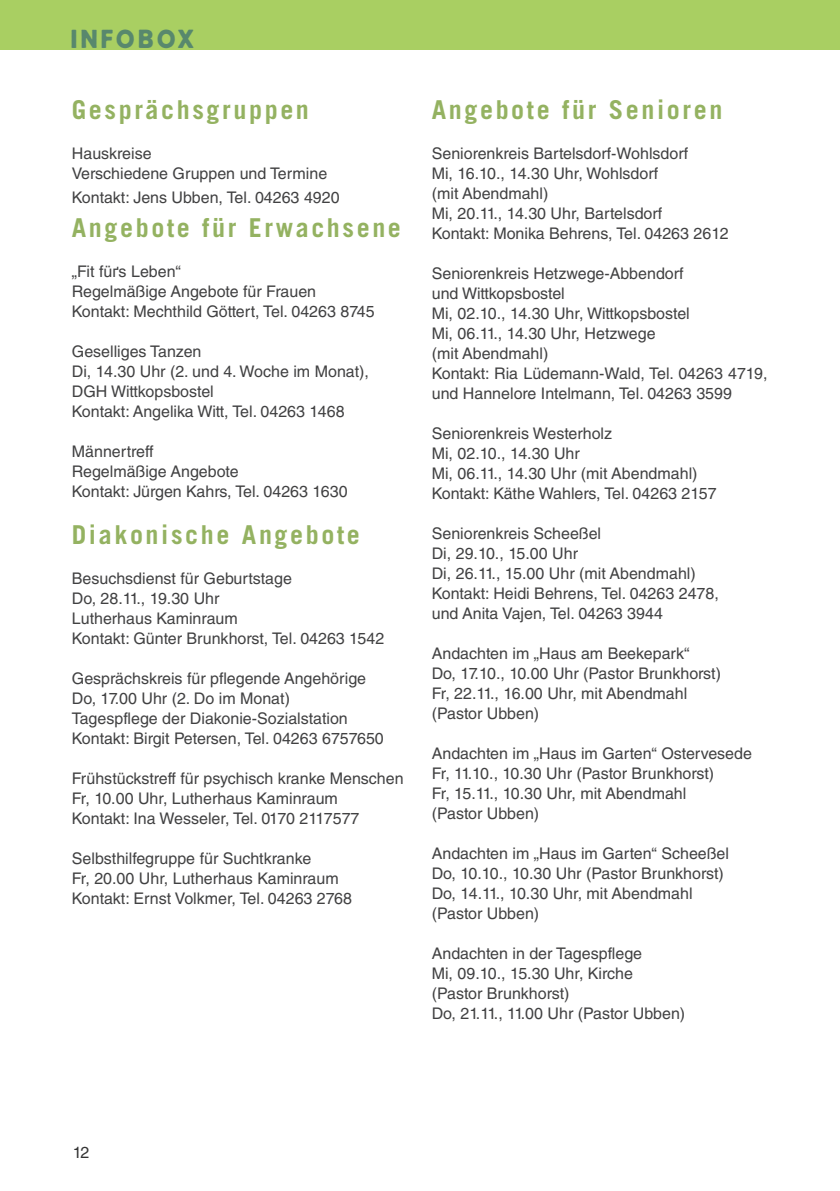
<style>
.page{position:relative;width:840px;height:1191px;background:#fff}
.page>*{position:absolute;margin:0;border:0;box-sizing:border-box;transform-origin:0 0}
.t1{font:700 26px "Trade Gothic LT Pro";letter-spacing:.1em;color:#94b261}
.t2{font:26px "Block Pro";letter-spacing:.13em;color:#58886d}
.t3{font:16px/20px "Helvetica LT Std";color:#414142}
.t4{font:16px "Helvetica LT Std";color:#000}
</style>
<div class="page">
<div style="left:0;top:0;width:839px;height:49px;background:#a9cf62"></div>
<h1 class="t2" style="left:71px;top:22px;width:124px">INFOBOX</h1>
<h1 class="t1" style="left:72px;top:94px;width:238px">Gesprächsgruppen</h1>
<p class="t3" style="left:72px;top:143px;width:257px">Hauskreise<br>Verschiedene Gruppen und Termine</p>
<p class="t3" style="left:72px;top:187px;width:269px">Kontakt: Jens Ubben, Tel. 04263 4920</p>
<h1 class="t1" style="left:72px;top:212px;width:330px">Angebote für Erwachsene</h1>
<p class="t3" style="left:72px;top:261px;width:304px">„Fit füґs Leben“<br>Regelmäßige Angebote für Frauen<br>Kontakt: Mechthild Göttert, Tel. 04263 8745</p>
<p class="t3" style="left:72px;top:341px;width:298px">Geselliges Tanzen<br>Di, 14.30 Uhr (2. und 4. Woche im Monat),<br>DGH Wittkopsbostel<br>Kontakt: Angelika Witt, Tel. 04263 1468</p>
<p class="t3" style="left:72px;top:441px;width:277px">Männertreff<br>Regelmäßige Angebote<br>Kontakt: Jürgen Kahrs, Tel. 04263 1630</p>
<h1 class="t1" style="left:72px;top:519px;width:289px">Diakonische Angebote</h1>
<p class="t3" style="left:72px;top:568px;width:314px">Besuchsdienst für Geburtstage<br>Do, 28.11., 19.30 Uhr<br>Lutherhaus Kaminraum<br>Kontakt: Günter Brunkhorst, Tel. 04263 1542</p>
<p class="t3" style="left:72px;top:668px;width:313px">Gesprächskreis für pflegende Angehörige Do, 17.00 Uhr (2. Do im Monat)<br>Tagespflege der Diakonie-Sozialstation Kontakt: Birgit Petersen, Tel. 04263 6757650</p>
<p class="t3" style="left:72px;top:768px;width:333px">Frühstückstreff für psychisch kranke Menschen<br>Fr, 10.00 Uhr, Lutherhaus Kaminraum<br>Kontakt: Ina Wesseler, Tel. 0170 2117577</p>
<p class="t3" style="left:72px;top:848px;width:281px">Selbsthilfegruppe für Suchtkranke<br>Fr, 20.00 Uhr, Lutherhaus Kaminraum<br>Kontakt: Ernst Volkmer, Tel. 04263 2768</p>
<h1 class="t1" style="left:431px;top:94px;width:292px">Angebote für Senioren</h1>
<p class="t3" style="left:431px;top:143px;width:298px">Seniorenkreis Bartelsdorf-Wohlsdorf<br>Mi, 16.10., 14.30 Uhr, Wohlsdorf<br>(mit Abendmahl)<br>Mi, 20.11., 14.30 Uhr, Bartelsdorf<br>Kontakt: Monika Behrens, Tel. 04263 2612</p>
<p class="t3" style="left:431px;top:263px;width:337px">Seniorenkreis Hetzwege-Abbendorf<br>und Wittkopsbostel<br>Mi, 02.10., 14.30 Uhr, Wittkopsbostel<br>Mi, 06.11., 14.30 Uhr, Hetzwege<br>(mit Abendmahl)<br>Kontakt: Ria Lüdemann-Wald, Tel. 04263 4719, und Hannelore Intelmann, Tel. 04263 3599</p>
<p class="t3" style="left:431px;top:423px;width:286px">Seniorenkreis Westerholz<br>Mi, 02.10., 14.30 Uhr<br>Mi, 06.11., 14.30 Uhr (mit Abendmahl)<br>Kontakt: Käthe Wahlers, Tel. 04263 2157</p>
<p class="t3" style="left:431px;top:523px;width:288px">Seniorenkreis Scheeßel<br>Di, 29.10., 15.00 Uhr<br>Di, 26.11., 15.00 Uhr (mit Abendmahl)<br>Kontakt: Heidi Behrens, Tel. 04263 2478, und Anita Vajen, Tel. 04263 3944</p>
<p class="t3" style="left:431px;top:643px;width:291px">Andachten im „Haus am Beekepark“<br>Do, 17.10., 10.00 Uhr (Pastor Brunkhorst)<br>Fr, 22.11., 16.00 Uhr, mit Abendmahl (Pastor Ubben)</p>
<p class="t3" style="left:431px;top:743px;width:321px">Andachten im „Haus im Garten“ Ostervesede Fr, 11.10., 10.30 Uhr (Pastor Brunkhorst)<br>Fr, 15.11., 10.30 Uhr, mit Abendmahl<br>(Pastor Ubben)</p>
<p class="t3" style="left:431px;top:843px;width:298px">Andachten im „Haus im Garten“ Scheeßel Do, 10.10., 10.30 Uhr (Pastor Brunkhorst)<br>Do, 14.11., 10.30 Uhr, mit Abendmahl (Pastor Ubben)</p>
<p class="t3" style="left:431px;top:943px;width:255px">Andachten in der Tagespflege<br>Mi, 09.10., 15.30 Uhr, Kirche (Pastor Brunkhorst)<br>Do, 21.11., 11.00 Uhr (Pastor Ubben)</p>
<p class="t4" style="left:72px;top:1143px;width:19px">12</p>
</div>
